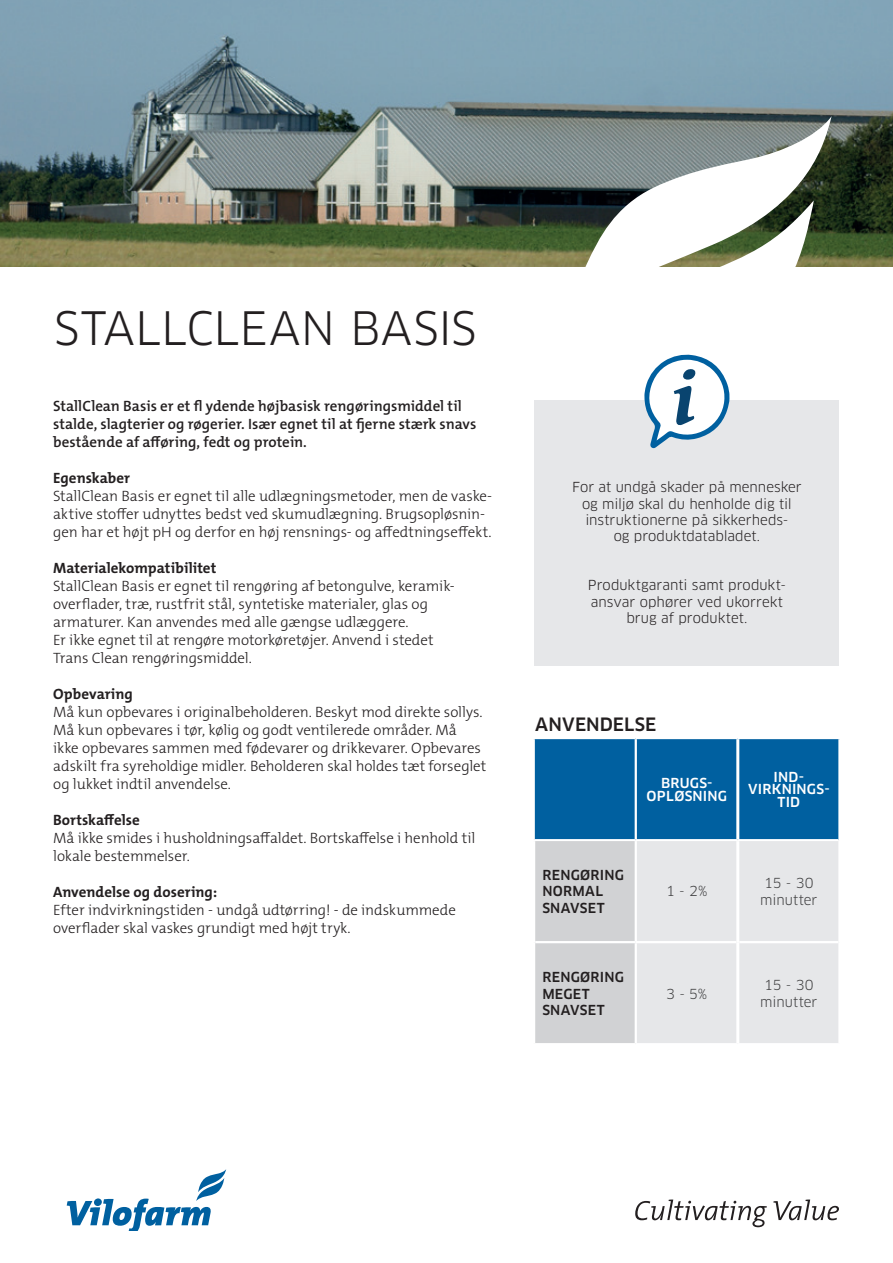
<style>
.page{position:relative;width:893px;height:1263px;background:#fff}
.page>*{position:absolute;margin:0;border:0;box-sizing:border-box;transform-origin:0 0}
.t1{font:45px "Clan Pro";letter-spacing:.005em;color:#231f20}
.t2{font:500 18px "Clan Pro";letter-spacing:.005em;color:#231f20}
.t3{font:300 15px/18px "The Mix B W3";letter-spacing:-.005em;color:#231f20}
.t4{font:600 15px/18px "The Mix B W6";color:#231f20}
.t5{font:700 15px "The Mix B W7";color:#231f20}
.t6{font:13.5px/16.2px "Clan Pro";color:#231f20;text-align:center}
.t7{font:500 13.5px/16.2px "Clan Pro";letter-spacing:.02em;color:#231f20}
.t8{font:13.5px/16.2px "Clan Pro";letter-spacing:-.005em;color:#3e3e3f}
.t9{font:500 13.5px/12.8px "Clan Pro";letter-spacing:.015em;color:#fff;text-align:center}
</style>
<div class="page">
<svg style="left:67px;top:1169px;width:159px;height:61px"></svg>
<svg style="left:635px;top:1199px;width:132px;height:28px"></svg>
<svg style="left:773px;top:1199px;width:66px;height:21px"></svg>
<img style="left:0;top:0;width:893px;height:267px">
<svg style="left:567px;top:116px;width:265px;height:151px"></svg>
<svg style="left:550px;top:200px;width:264px;height:67px"></svg>
<svg style="left:535px;top:739px;width:303px;height:304px;background:#94b5cc"></svg>
<hr style="left:635px;top:841px;width:2px;height:100px;background:#fff">
<hr style="left:535px;top:941px;width:101px;height:2px;background:#fff">
<hr style="left:636px;top:941px;width:100px;height:2px;background:#fff">
<hr style="left:635px;top:943px;width:2px;height:100px;background:#fff">
<hr style="left:739px;top:941px;width:99px;height:2px;background:#fff">
<hr style="left:736px;top:841px;width:3px;height:101px;background:#fff">
<hr style="left:736px;top:942px;width:3px;height:101px;background:#fff">
<hr style="left:635px;top:739px;width:2px;height:100px;background:#fff">
<hr style="left:736px;top:739px;width:3px;height:100px;background:#fff">
<hr style="left:532px;top:839px;width:104px;height:2px;background:#fff">
<hr style="left:636px;top:839px;width:102px;height:2px;background:#fff">
<hr style="left:738px;top:839px;width:100px;height:2px;background:#fff">
<div style="left:535px;top:400px;width:304px;height:265px;background:#e6e7e9"></div>
<svg style="left:644px;top:354px;width:86px;height:94px"></svg>
<h1 class="t1" style="left:54px;top:301px;width:424px">STALLCLEAN BASIS</h1>
<p class="t4" style="left:53px;top:397px;width:425px">StallClean Basis er et fl ydende højbasisk rengøringsmiddel til stalde, slagterier og røgerier. Især egnet til at fjerne stærk snavs bestående af afføring, fedt og protein.</p>
<p class="t5" style="left:53px;top:468px;width:79px">Egenskaber</p>
<p class="t3" style="left:53px;top:487px;width:440px">StallClean Basis er egnet til alle udlægningsmetoder, men de vaske&shy;aktive stoffer udnyttes bedst ved skumudlægning. Brugsopløsnin&shy;gen har et højt pH og derfor en høj rensnings- og affedtningseffekt.</p>
<p class="t5" style="left:53px;top:558px;width:165px">Materialekompatibilitet</p>
<p class="t3" style="left:53px;top:577px;width:403px">StallClean Basis er egnet til rengøring af betongulve, keramik&shy;overflader, træ, rustfrit stål, syntetiske materialer, glas og armaturer. Kan anvendes med alle gængse udlæggere.<br>Er ikke egnet til at rengøre motorkøretøjer. Anvend i stedet Trans Clean rengøringsmiddel.</p>
<p class="t5" style="left:53px;top:684px;width:81px">Opbevaring</p>
<p class="t3" style="left:53px;top:703px;width:435px">Må kun opbevares i originalbeholderen. Beskyt mod direkte sollys.<br>Må kun opbevares i tør, kølig og godt ventilerede områder. Må<br>ikke opbevares sammen med fødevarer og drikkevarer. Opbevares adskilt fra syreholdige midler. Beholderen skal holdes tæt forseglet og lukket indtil anvendelse.</p>
<p class="t5" style="left:53px;top:810px;width:88px">Bortskaffelse</p>
<p class="t3" style="left:53px;top:829px;width:424px">Må ikke smides i husholdningsaffaldet. Bortskaffelse i henhold til lokale bestemmelser.</p>
<p class="t5" style="left:53px;top:882px;width:166px">Anvendelse og dosering:</p>
<p class="t3" style="left:53px;top:901px;width:404px">Efter indvirkningstiden - undgå udtørring! - de indskummede overflader skal vaskes grundigt med højt tryk.</p>
<p class="t6" style="left:572px;top:479px;width:231px">For at undgå skader på mennesker og miljø skal du henholde dig til instruktionerne på sikkerheds-<br>og produktdatabladet.</p>
<p class="t6" style="left:588px;top:577px;width:199px">Produktgaranti samt produkt&shy;ansvar ophører ved ukorrekt brug af produktet.</p>
<p class="t2" style="left:535px;top:714px;width:123px">ANVENDELSE</p>
<p class="t9" style="left:647px;top:777px;width:82px">BRUGS-<br>OPLØSNING</p>
<p class="t9" style="left:748px;top:770px;width:83px">IND-<br>VIRKNINGS-<br>TID</p>
<p class="t7" style="left:542px;top:867px;width:83px">RENGØRING<br>NORMAL<br>SNAVSET</p>
<p class="t7" style="left:542px;top:969px;width:83px">RENGØRING<br>MEGET<br>SNAVSET</p>
<p class="t8" style="left:666px;top:883px;width:43px">1 - 2%</p>
<p class="t8" style="left:760px;top:875px;width:59px">15 - 30 minutter</p>
<p class="t8" style="left:666px;top:985px;width:43px">3 - 5%</p>
<p class="t8" style="left:760px;top:977px;width:59px">15 - 30 minutter</p>
</div>
